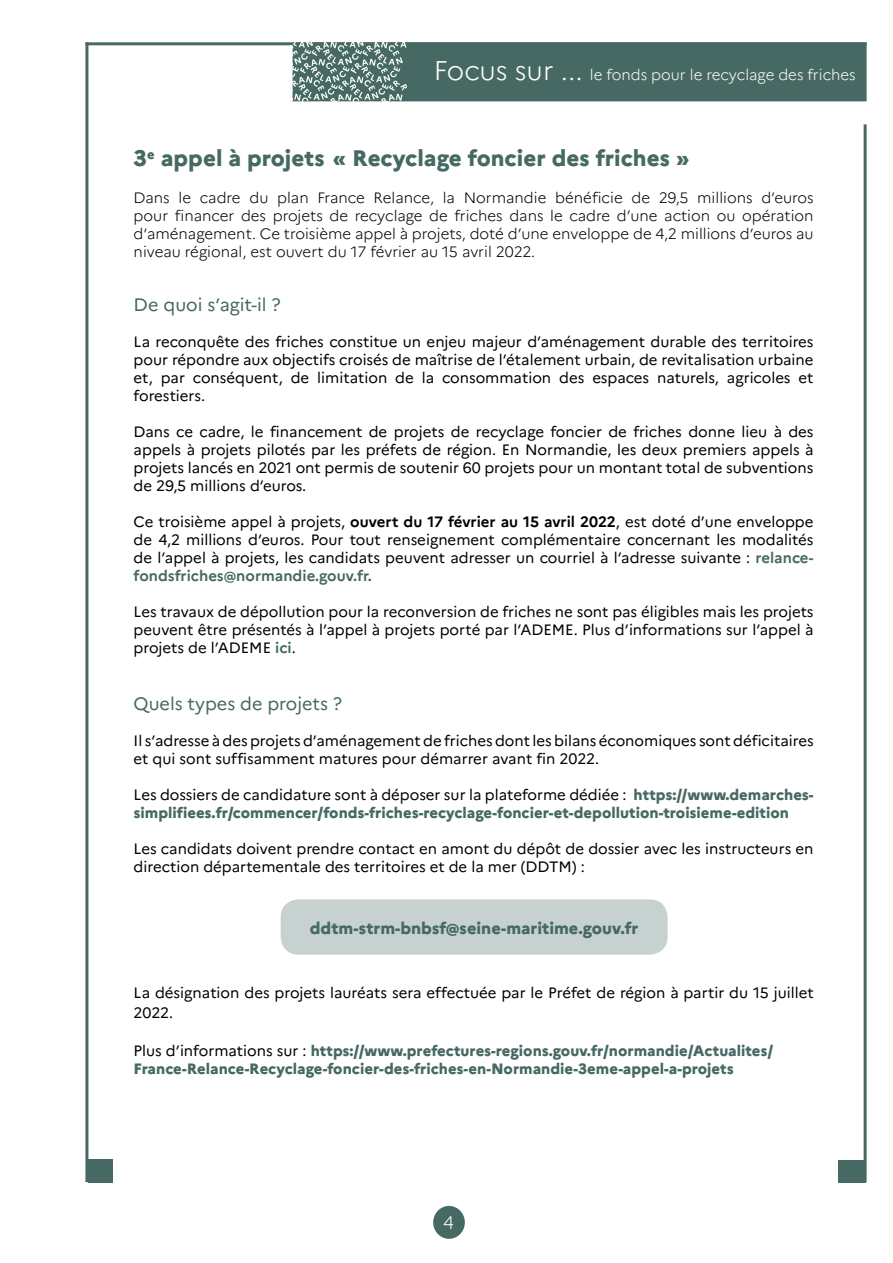
<style>
.page{position:relative;width:893px;height:1263px;background:#fff}
.page>*{position:absolute;margin:0;border:0;box-sizing:border-box;transform-origin:0 0}
.t1{font:800 22.5px "Marianne";color:#466964}
.t2{font:18px "Marianne";color:#466964}
.t3{font:300 18px "Marianne";color:#fff}
.t4{font:800 16.5px "Marianne";color:#466964}
.t5{font:15px/18px "Marianne";color:#000;text-align:justify}
.t6{font:800 15px/18px "Marianne";color:#466964}
.t7{font:300 15px/18px "Marianne";color:#000;text-align:justify}
.t8{font:300 15px "Marianne";color:#fff}
.s1{font-size:27px}
.s2{font-weight:700}
.s3{font-weight:700;color:#466964}
.s4{font-weight:400;color:#000}
</style>
<div class="page">
<div style="left:433px;top:1206px;width:32px;height:33px;background:#466964;border-radius:50%"></div>
<hr style="left:85px;top:42px;width:3px;height:1140px;background:#466964">
<hr style="left:864px;top:124px;width:3px;height:1058px;background:#466964">
<hr style="left:85px;top:42px;width:782px;height:3px;background:#466964">
<div style="left:293px;top:42px;width:574px;height:59px;background:#466964;border:2px solid #466964"></div>
<svg style="left:290px;top:42px;width:117px;height:60px"></svg>
<div style="left:838px;top:1160px;width:28px;height:22px;background:#466964"></div>
<div style="left:88px;top:1159px;width:24px;height:23px;background:#466964"></div>
<div style="left:281px;top:899px;width:387px;height:56px;background:#c7d2d0;border-radius:18px"></div>
<p class="t8" style="left:434px;top:66px;width:423px"><span class="s1">Focus sur ...</span> le fonds pour le recyclage des friches</p>
<p class="t1" style="left:134px;top:145px;width:557px">3<sup>e</sup> appel à projets « Recyclage foncier des friches »</p>
<p class="t7" style="left:134px;top:188px;width:681px">Dans le cadre du plan France Relance, la Normandie bénéficie de 29,5 millions d’euros pour financer des projets de recyclage de friches dans le cadre d’une action ou opération d’aménagement. Ce troisième appel à projets, doté d’une enveloppe de 4,2 millions d’euros au niveau régional, est ouvert du 17 février au 15 avril 2022.</p>
<p class="t2" style="left:134px;top:293px;width:148px">De quoi s’agit-il ?</p>
<p class="t5" style="left:134px;top:332px;width:681px">La reconquête des friches constitue un enjeu majeur d’aménagement durable des territoires pour répondre aux objectifs croisés de maîtrise de l’étalement urbain, de revitalisation urbaine et, par conséquent, de limitation de la consommation des espaces naturels, agricoles et forestiers.</p>
<p class="t5" style="left:134px;top:422px;width:681px">Dans ce cadre, le financement de projets de recyclage foncier de friches donne lieu à des appels à projets pilotés par les préfets de région. En Normandie, les deux premiers appels à projets lancés en 2021 ont permis de soutenir 60 projets pour un montant total de subventions de 29,5 millions d’euros.</p>
<p class="t5" style="left:134px;top:512px;width:681px">Ce troisième appel à projets, <span class="s2">ouvert du 17 février au 15 avril 2022</span>, est doté d’une enveloppe de 4,2 millions d’euros. Pour tout renseignement complémentaire concernant les modalités de l’appel à projets, les candidats peuvent adresser un courriel à l’adresse suivante : <span class="s3">relance&shy;fondsfriches@normandie.gouv.fr.</span></p>
<p class="t5" style="left:134px;top:602px;width:681px">Les travaux de dépollution pour la reconversion de friches ne sont pas éligibles mais les projets peuvent être présentés à l’appel à projets porté par l’ADEME. Plus d’informations sur l’appel à projets de l’ADEME <span class="s3">ici</span>.</p>
<p class="t2" style="left:134px;top:693px;width:210px">Quels types de projets ?</p>
<p class="t5" style="left:134px;top:732px;width:681px">Il s’adresse à des projets d’aménagement de friches dont les bilans économiques sont déficitaires et qui sont suffisamment matures pour démarrer avant fin 2022.</p>
<p class="t6" style="left:134px;top:786px;width:681px"><span class="s4">Les dossiers de candidature sont à déposer sur la plateforme dédiée :</span> https://www.demarches&shy;simplifiees.fr/commencer/fonds-friches-recyclage-foncier-et-depollution-troisieme-edition</p>
<p class="t5" style="left:134px;top:840px;width:681px">Les candidats doivent prendre contact en amont du dépôt de dossier avec les instructeurs en direction départementale des territoires et de la mer (DDTM) :</p>
<p class="t4" style="left:310px;top:918px;width:330px">ddtm-strm-bnbsf@seine-maritime.gouv.fr</p>
<p class="t5" style="left:134px;top:983px;width:681px;line-height:19.8px">La désignation des projets lauréats sera effectuée par le Préfet de région à partir du 15 juillet<br>2022.</p>
<p class="t6" style="left:134px;top:1041px;width:641px"><span class="s4">Plus d’informations sur :</span> https://www.prefectures-regions.gouv.fr/normandie/Actualites/<br>France-Relance-Recyclage-foncier-des-friches-en-Normandie-3eme-appel-a-projets</p>
<p class="t3" style="left:443px;top:1211px;width:12px">4</p>
</div>
